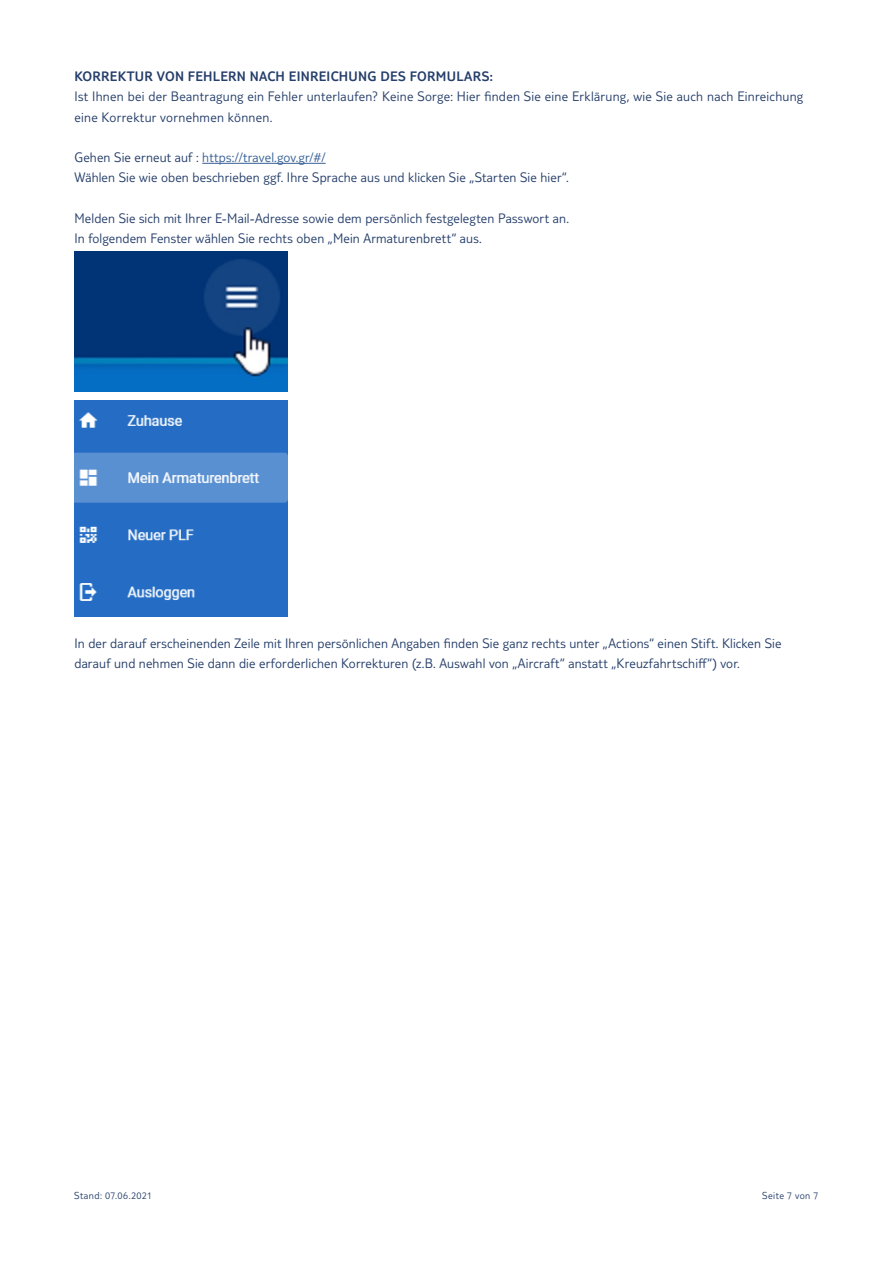
<style>
.page{position:relative;width:893px;height:1263px;background:#fff}
.page>*{position:absolute;margin:0;border:0;box-sizing:border-box;transform-origin:0 0}
.t1{font:300 14.25px/20.2px "TUI Type";letter-spacing:.01em;color:#253e6a}
.t2{font:300 14.25px "TUI Type";letter-spacing:.02em;color:#253e6a}
.t3{font:300 10.5px "TUI Type";letter-spacing:.035em;color:#253e6a}
.s1{color:#376096}
</style>
<div class="page">
<hr style="left:202px;top:163px;width:124px;height:1px;background:#376096">
<img style="left:74px;top:401px;width:214px;height:216px">
<img style="left:74px;top:252px;width:214px;height:139px">
<p class="t2" style="left:74px;top:68px;width:420px">KORREKTUR VON FEHLERN NACH EINREICHUNG DES FORMULARS:</p>
<p class="t1" style="left:74px;top:86px;width:730px">Ist Ihnen bei der Beantragung ein Fehler unterlaufen? Keine Sorge: Hier finden Sie eine Erklärung, wie Sie auch nach Einreichung eine Korrektur vornehmen können.</p>
<p class="t1" style="left:74px;top:147px;width:496px">Gehen Sie erneut auf : <span class="s1">https://travel.gov.gr/#/<br></span>Wählen Sie wie oben beschrieben ggf. Ihre Sprache aus und klicken Sie „Starten Sie hier“.</p>
<p class="t1" style="left:74px;top:208px;width:496px">Melden Sie sich mit Ihrer E-Mail-Adresse sowie dem persönlich festgelegten Passwort an.<br>In folgendem Fenster wählen Sie rechts oben „Mein Armaturenbrett“ aus.</p>
<p class="t1" style="left:74px;top:633px;width:709px">In der darauf erscheinenden Zeile mit Ihren persönlichen Angaben finden Sie ganz rechts unter „Actions“ einen Stift. Klicken Sie darauf und nehmen Sie dann die erforderlichen Korrekturen (z.B. Auswahl von „Aircraft“ anstatt „Kreuzfahrtschiff“) vor.</p>
<p class="t3" style="left:74px;top:1189px;width:79px">Stand: 07.06.2021</p>
<p class="t3" style="left:762px;top:1189px;width:58px">Seite 7 von 7</p>
</div>
